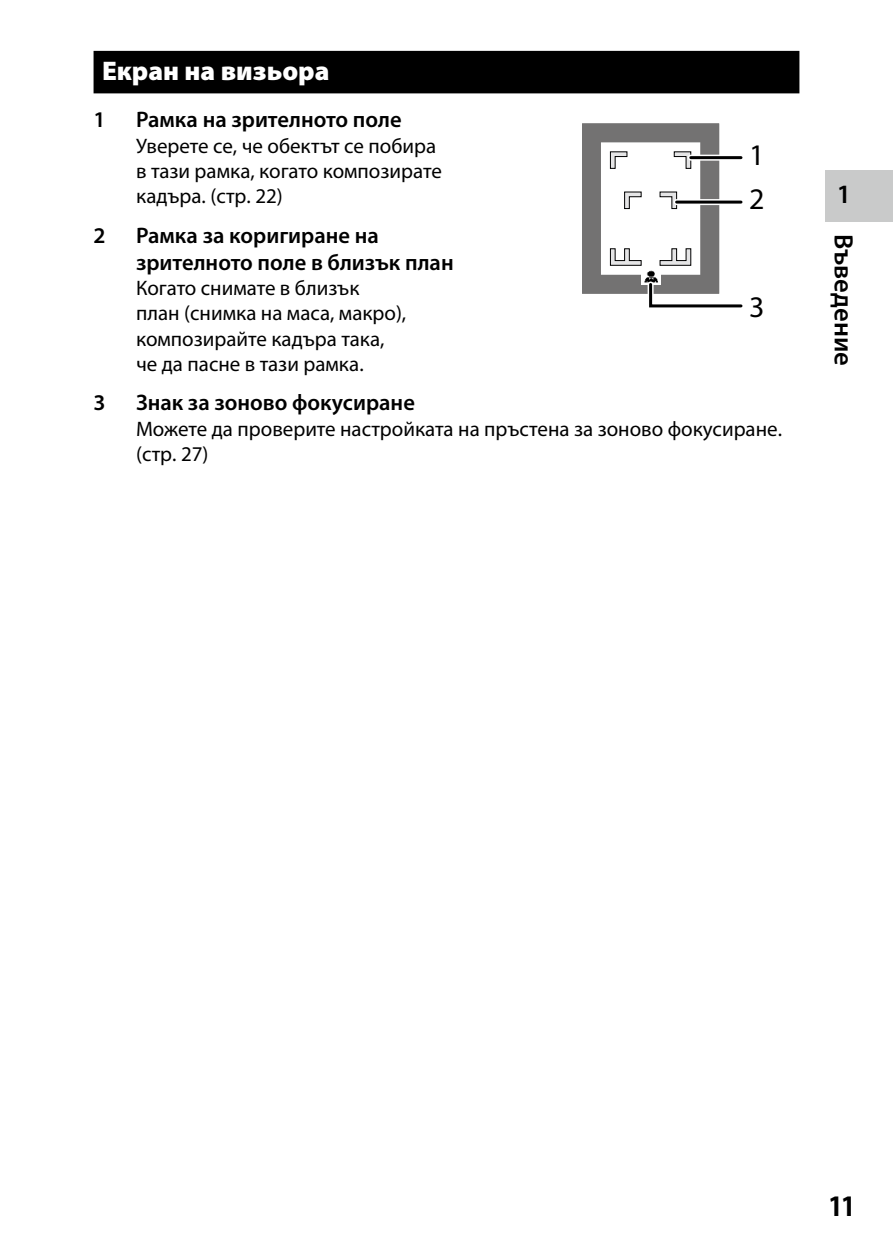
<style>
.page{position:relative;width:893px;height:1259px;background:#fff}
.page>*{position:absolute;margin:0;border:0;box-sizing:border-box;transform-origin:0 0}
.t1{font:30px/44.7px "Myriad Pro";color:#000}
.t2{font:700 condensed 30px "Myriad Pro";color:#000}
.t3{font:900 27px "Myriad Pro";color:#fff}
.t4{font:600 26.7px "Myriad Pro";color:#000}
.t5{font:600 22.5px/27px "Myriad Pro";color:#000}
.t6{font:21px/25.2px "Myriad Pro";color:#000}
</style>
<div class="page">
<div style="left:825px;top:170px;width:68px;height:51px;background:#c9caca"></div>
<div style="left:94px;top:51px;width:705px;height:42px;background:#000"></div>
<svg style="left:582px;top:123px;width:161px;height:185px"></svg>
<p class="t3" style="left:102px;top:53px;width:229px">Екран на визьора</p>
<p class="t5" style="left:94px;top:106px;width:14px">1</p>
<p class="t5" style="left:136px;top:106px;width:267px">Рамка на зрителното поле</p>
<p class="t6" style="left:136px;top:133px;width:307px">Уверете се, че обектът се побира в тази рамка, когато композирате кадъра. (стр. 22)</p>
<p class="t5" style="left:94px;top:221px;width:14px">2</p>
<p class="t5" style="left:136px;top:221px;width:319px">Рамка за коригиране на зрителното поле в близък план</p>
<p class="t6" style="left:136px;top:275px;width:272px">Когато снимате в близък план (снимка на маса, макро), композирайте кадъра така, че да пасне в тази рамка.</p>
<p class="t5" style="left:94px;top:389px;width:14px">3</p>
<p class="t5" style="left:136px;top:389px;width:280px">Знак за зоново фокусиране</p>
<p class="t6" style="left:136px;top:416px;width:647px">Можете да проверите настройката на пръстена за зоново фокусиране. (стр. 27)</p>
<h1 class="t1" style="left:749px;top:132px;width:17px">1<br>2</h1>
<h1 class="t1" style="left:749px;top:284px;width:17px">3</h1>
<p class="t4" style="left:837px;top:177px;width:16px">1</p>
<p class="t4" style="left:861px;top:234px;width:133px;rotate:90deg">Въведение</p>
<h1 class="t2" style="left:829px;top:1187px;width:27px">11</h1>
</div>
